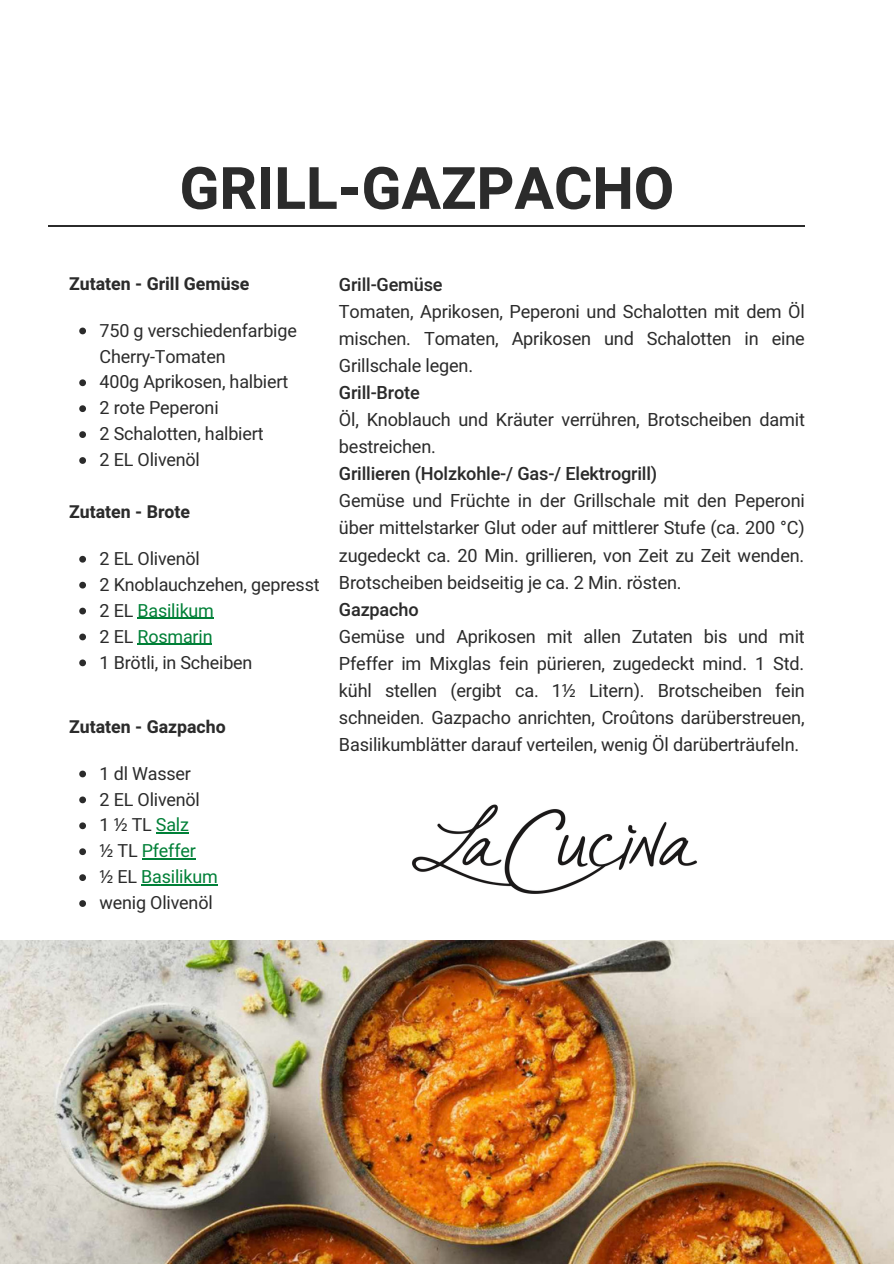
<style>
.page{position:relative;width:894px;height:1264px;background:#fff}
.page>*{position:absolute;margin:0;border:0;box-sizing:border-box;transform-origin:0 0}
.t1{font:700 58.5px "Heebo";color:#2b2b2b}
.t2{font:18.15px/27px "Heebo";letter-spacing:-.01em;color:#2b2b2b;text-align:justify}
.t3{font:500 18.15px "Heebo";letter-spacing:-.01em;color:#2b2b2b}
.t4{font:18px/26px "Heebo";letter-spacing:-.01em;color:#2b2b2b}
.t5{font:18px "Heebo";letter-spacing:-.01em;color:#008037}
.t6{font:700 17.7px "Heebo";color:#2b2b2b}
.s1{color:#2b2b2b}
.s2{font-family:"Noto Sans";color:#2b2b2b}
.s3{font-family:"Noto Sans"}
</style>
<div class="page">
<hr style="left:49px;top:225px;width:755px;height:2px;background:#2b2b2b">
<img style="left:412px;top:804px;width:285px;height:90px">
<img style="left:0;top:940px;width:893px;height:323px">
<svg style="left:79px;top:327px;width:7px;height:7px"></svg>
<svg style="left:79px;top:379px;width:7px;height:7px"></svg>
<svg style="left:79px;top:405px;width:7px;height:7px"></svg>
<svg style="left:79px;top:431px;width:7px;height:7px"></svg>
<svg style="left:79px;top:457px;width:7px;height:7px"></svg>
<svg style="left:79px;top:556px;width:7px;height:6px"></svg>
<svg style="left:79px;top:581px;width:7px;height:7px"></svg>
<svg style="left:79px;top:607px;width:7px;height:7px"></svg>
<hr style="left:137px;top:618px;width:77px;height:1px;background:#008037">
<svg style="left:79px;top:633px;width:7px;height:7px"></svg>
<hr style="left:137px;top:643px;width:75px;height:2px;background:#008037">
<svg style="left:79px;top:659px;width:7px;height:7px"></svg>
<svg style="left:79px;top:770px;width:7px;height:7px"></svg>
<svg style="left:79px;top:796px;width:7px;height:7px"></svg>
<svg style="left:79px;top:822px;width:7px;height:7px"></svg>
<hr style="left:156px;top:832px;width:33px;height:1px;background:#008037">
<svg style="left:79px;top:848px;width:7px;height:7px"></svg>
<hr style="left:142px;top:858px;width:53px;height:1px;background:#008037">
<svg style="left:79px;top:874px;width:7px;height:7px"></svg>
<hr style="left:141px;top:884px;width:76px;height:1px;background:#008037">
<svg style="left:79px;top:900px;width:7px;height:6px"></svg>
<p class="t1" style="left:179px;top:148px;width:496px">GRILL-GAZPACHO</p>
<p class="t6" style="left:69px;top:271px;width:182px">Zutaten - Grill Gemüse</p>
<p class="t4" style="left:100px;top:318px;width:199px">750 g verschiedenfarbige<br>Cherry-Tomaten</p>
<p class="t4" style="left:100px;top:370px;width:190px">400g Aprikosen, halbiert</p>
<p class="t4" style="left:100px;top:396px;width:121px">2 rote Peperoni</p>
<p class="t4" style="left:100px;top:421px;width:165px">2 Schalotten, halbiert</p>
<p class="t4" style="left:100px;top:447px;width:102px">2 EL Olivenöl</p>
<p class="t6" style="left:69px;top:499px;width:122px">Zutaten - Brote</p>
<p class="t4" style="left:100px;top:546px;width:102px">2 EL Olivenöl</p>
<p class="t4" style="left:100px;top:572px;width:221px">2 Knoblauchzehen, gepresst</p>
<p class="t5" style="left:100px;top:598px;width:116px"><span class="s1">2 EL</span> Basilikum</p>
<p class="t5" style="left:100px;top:623px;width:114px"><span class="s1">2 EL</span> Rosmarin</p>
<p class="t4" style="left:100px;top:650px;width:154px">1 Brötli, in Scheiben</p>
<p class="t6" style="left:69px;top:714px;width:158px">Zutaten - Gazpacho</p>
<p class="t4" style="left:100px;top:761px;width:93px">1 dl Wasser</p>
<p class="t4" style="left:100px;top:787px;width:102px">2 EL Olivenöl</p>
<p class="t5" style="left:100px;top:812px;width:91px"><span class="s1">1</span> <span class="s2">½</span> <span class="s1">TL</span> Salz</p>
<p class="t5" style="left:100px;top:838px;width:98px"><span class="s2">½</span> <span class="s1">TL</span> Pfeffer</p>
<p class="t5" style="left:100px;top:864px;width:120px"><span class="s2">½</span> <span class="s1">EL</span> Basilikum</p>
<p class="t4" style="left:100px;top:890px;width:115px">wenig Olivenöl</p>
<p class="t3" style="left:339px;top:272px;width:105px">Grill-Gemüse</p>
<p class="t2" style="left:339px;top:299px;width:467px">Tomaten, Aprikosen, Peperoni und Schalotten mit dem Öl mischen. Tomaten, Aprikosen und Schalotten in eine Grillschale legen.</p>
<p class="t3" style="left:339px;top:380px;width:82px">Grill-Brote</p>
<p class="t2" style="left:339px;top:407px;width:467px">Öl, Knoblauch und Kräuter verrühren, Brotscheiben damit bestreichen.</p>
<p class="t3" style="left:339px;top:461px;width:320px">Grillieren (Holzkohle-/ Gas-/ Elektrogrill)</p>
<p class="t2" style="left:339px;top:488px;width:467px">Gemüse und Früchte in der Grillschale mit den Peperoni über mittelstarker Glut oder auf mittlerer Stufe (ca. 200 °C) zugedeckt ca. 20 Min. grillieren, von Zeit zu Zeit wenden.<br>Brotscheiben beidseitig je ca. 2 Min. rösten.</p>
<p class="t3" style="left:339px;top:596px;width:81px">Gazpacho</p>
<p class="t2" style="left:339px;top:623px;width:467px">Gemüse und Aprikosen mit allen Zutaten bis und mit Pfeffer im Mixglas fein pürieren, zugedeckt mind. 1 Std. kühl stellen (ergibt ca. 1<span class="s3">½</span> Litern). Brotscheiben fein schneiden. Gazpacho anrichten, Croûtons darüberstreuen, Basilikumblätter darauf verteilen, wenig Öl darüberträufeln.</p>
</div>
